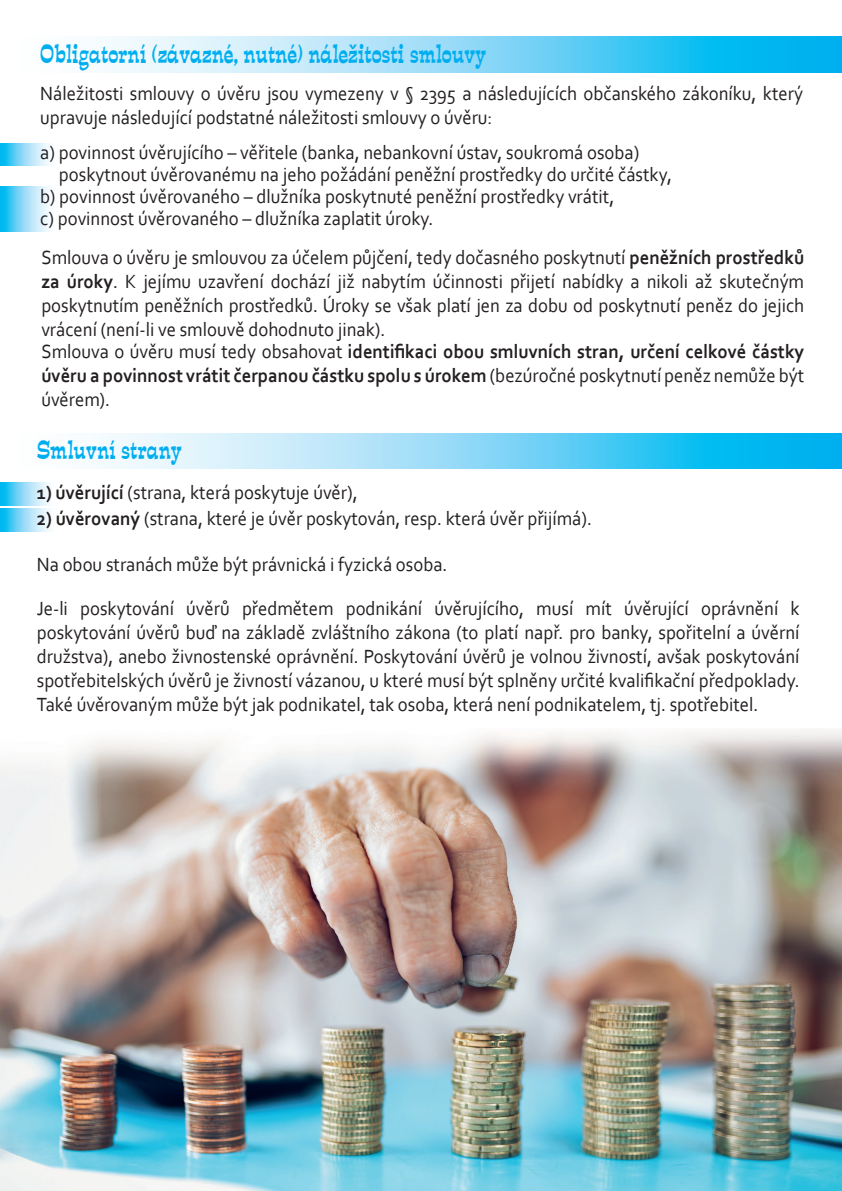
<style>
.page{position:relative;width:842px;height:1191px;background:#fff}
.page>*{position:absolute;margin:0;border:0;box-sizing:border-box;transform-origin:0 0}
.t1{font:24px "Expo CE";color:#00aeef;scale:.72 1}
.t2{font:20px/24px "Corbel";color:#231f20;text-align:justify;scale:.93 1}
.t3{font:700 20px/24px "Corbel";color:#231f20;text-align:justify;scale:.93 1}
.s1{font-weight:700}
.s2{font-weight:400}
</style>
<div class="page">
<svg style="left:0;top:143px;width:49px;height:22px"></svg>
<svg style="left:0;top:186px;width:49px;height:23px"></svg>
<svg style="left:0;top:483px;width:49px;height:22px"></svg>
<svg style="left:0;top:509px;width:49px;height:22px"></svg>
<svg style="left:0;top:209px;width:49px;height:23px"></svg>
<svg style="left:105px;top:37px;width:737px;height:35px;background:#7ed7f6"></svg>
<svg style="left:101px;top:433px;width:741px;height:35px;background:#7dd7f6"></svg>
<img style="left:0;top:730px;width:842px;height:461px">
<p class="t1" style="left:40px;top:37px;width:621px">Obligatorní (závazné, nutné) náležitosti smlouvy</p>
<p class="t2" style="left:40px;top:80px;width:821px">Náležitosti smlouvy o úvěru jsou vymezeny v § 2395 a následujících občanského zákoníku, který upravuje následující podstatné náležitosti smlouvy o úvěru:</p>
<p class="t2" style="left:40px;top:140px;width:645px">a) povinnost úvěrujícího – věřitele (banka, nebankovní ústav, soukromá osoba)</p>
<p class="t2" style="left:59px;top:162px;width:661px">poskytnout úvěrovanému na jeho požádání peněžní prostředky do určité částky,</p>
<p class="t2" style="left:40px;top:184px;width:619px">b) povinnost úvěrovaného – dlužníka poskytnuté peněžní prostředky vrátit,</p>
<p class="t2" style="left:40px;top:206px;width:424px">c) povinnost úvěrovaného – dlužníka zaplatit úroky.</p>
<p class="t2" style="left:41px;top:245px;width:822px">Smlouva o úvěru je smlouvou za účelem půjčení, tedy dočasného poskytnutí <span class="s1">peněžních prostředků za úroky</span>. K jejímu uzavření dochází již nabytím účinnosti přijetí nabídky a nikoli až skutečným poskytnutím peněžních prostředků. Úroky se však platí jen za dobu od poskytnutí peněz do jejich vrácení (není-li ve smlouvě dohodnuto jinak).</p>
<p class="t3" style="left:41px;top:339px;width:822px"><span class="s2">Smlouva o úvěru musí tedy obsahovat</span> identifikaci obou smluvních stran, určení celkové částky úvěru a povinnost vrátit čerpanou částku spolu s úrokem <span class="s2">(bezúročné poskytnutí peněz nemůže být úvěrem).</span></p>
<p class="t1" style="left:37px;top:434px;width:203px">Smluvní strany</p>
<p class="t2" style="left:37px;top:480px;width:346px"><span class="s1">1) úvěrující</span> (strana, která poskytuje úvěr),</p>
<p class="t2" style="left:37px;top:506px;width:598px"><span class="s1">2) úvěrovaný</span> (strana, které je úvěr poskytován, resp. která úvěr přijímá).</p>
<p class="t2" style="left:37px;top:552px;width:443px">Na obou stranách může být právnická i fyzická osoba.</p>
<p class="t2" style="left:37px;top:596px;width:822px">Je-li poskytování úvěrů předmětem podnikání úvěrujícího, musí mít úvěrující oprávnění k poskytování úvěrů buď na základě zvláštního zákona (to platí např. pro banky, spořitelní a úvěrní družstva), anebo živnostenské oprávnění. Poskytování úvěrů je volnou živností, avšak poskytování spotřebitelských úvěrů je živností vázanou, u které musí být splněny určité kvalifikační předpoklady.<br>Také úvěrovaným může být jak podnikatel, tak osoba, která není podnikatelem, tj. spotřebitel.</p>
</div>
